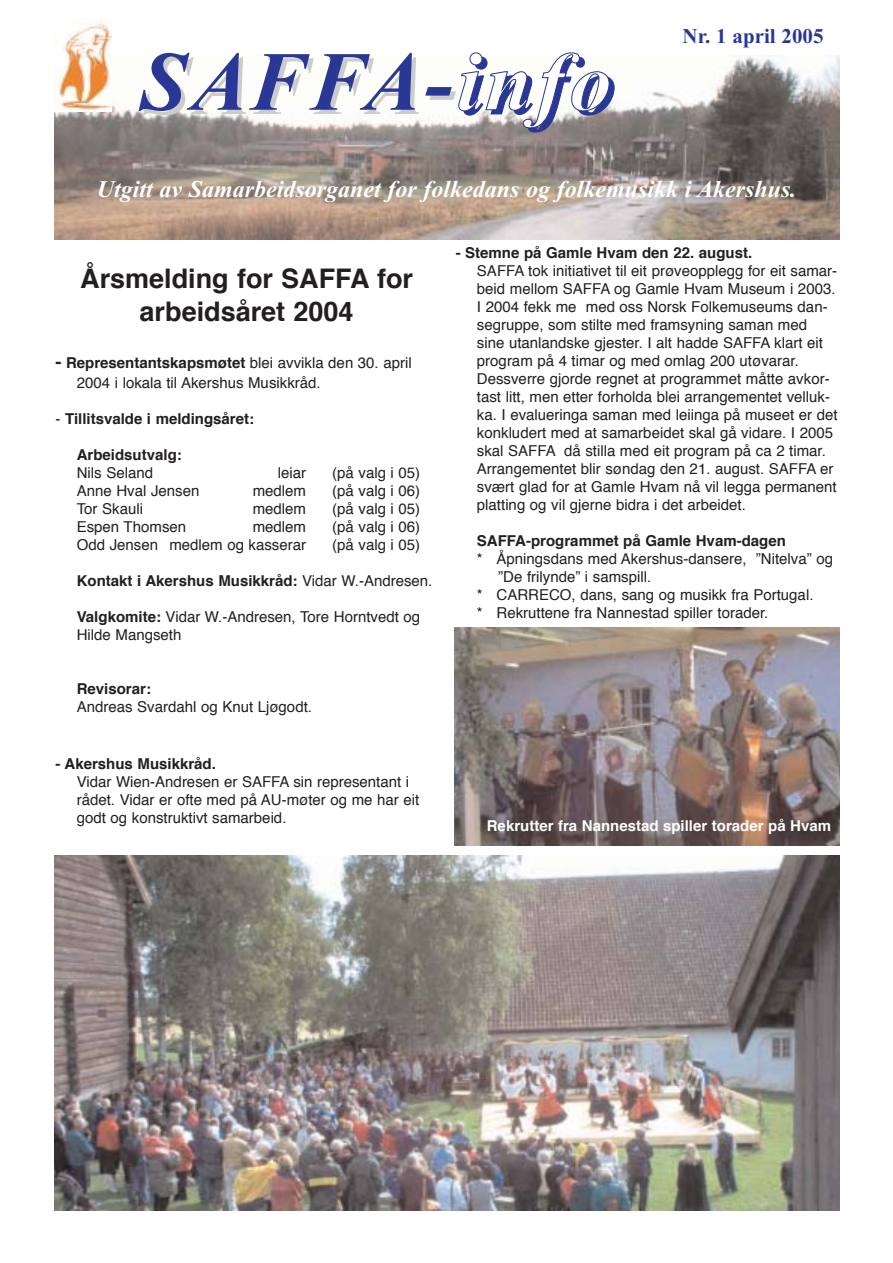
<style>
.page{position:relative;width:893px;height:1263px;background:#fff}
.page>*{position:absolute;margin:0;border:0;box-sizing:border-box;transform-origin:0 0}
.t1{font:italic 700 84px "Times New Roman";letter-spacing:.05em;color:#293795}
.t2{font:700 27px/32.4px "Helvetica";color:#231f1f;text-align:center}
.t3{font:italic 700 24px "Times New Roman";color:#fff}
.t4{font:700 21px "Times New Roman";color:#293795}
.t5{font:15px/18px "Helvetica";color:#231f1f}
.t6{font:700 15px "Helvetica";color:#231f1f}
.t7{font:700 15px "Helvetica";color:#fff}
.s1{color:#fff}
.s2{font-weight:700;font-size:18px}
.s3{font-weight:700}
.s4{font-weight:400}
</style>
<div class="page">
<img style="left:454px;top:628px;width:385px;height:217px">
<img style="left:54px;top:56px;width:785px;height:184px">
<img style="left:54px;top:19px;width:57px;height:93px">
<img style="left:54px;top:855px;width:785px;height:355px">
<h1 class="t1" style="left:140px;top:33px;width:472px">SAFFA-<span class="s1">info</span></h1>
<h3 class="t4" style="left:682px;top:23px;width:142px">Nr. 1 april 2005</h3>
<h3 class="t3" style="left:97px;top:175px;width:701px">Utgitt av Samarbeidsorganet for folkedans og folkemusikk i Akershus.</h3>
<h2 class="t2" style="left:80px;top:265px;width:334px">Årsmelding for SAFFA for arbeidsåret 2004</h2>
<p class="t5" style="left:77px;top:355px;width:336px;line-height:19.4px;text-indent:-21px"><span class="s2">-</span> <span class="s3">Representantskapsmøtet</span> blei avvikla den 30. april<br>2004 i lokala til Akershus Musikkråd.</p>
<p class="t6" style="left:56px;top:412px;width:200px"><span class="s4">-</span> Tillitsvalde i meldingsåret:</p>
<p class="t6" style="left:77px;top:448px;width:106px">Arbeidsutvalg:</p>
<p class="t5" style="left:77px;top:465px;width:78px">Nils Seland</p>
<p class="t5" style="left:278px;top:465px;width:30px">leiar</p>
<p class="t5" style="left:332px;top:465px;width:89px">(på valg i 05)</p>
<p class="t5" style="left:77px;top:483px;width:124px">Anne Hval Jensen</p>
<p class="t5" style="left:253px;top:483px;width:55px">medlem</p>
<p class="t5" style="left:332px;top:483px;width:89px">(på valg i 06)</p>
<p class="t5" style="left:77px;top:501px;width:68px">Tor Skauli</p>
<p class="t5" style="left:253px;top:501px;width:55px">medlem</p>
<p class="t5" style="left:332px;top:501px;width:89px">(på valg i 05)</p>
<p class="t5" style="left:77px;top:519px;width:111px">Espen Thomsen</p>
<p class="t5" style="left:253px;top:519px;width:55px">medlem</p>
<p class="t5" style="left:332px;top:519px;width:89px">(på valg i 06)</p>
<p class="t5" style="left:77px;top:537px;width:231px">Odd Jensen medlem og kasserar</p>
<p class="t5" style="left:332px;top:537px;width:89px">(på valg i 05)</p>
<p class="t6" style="left:77px;top:574px;width:357px">Kontakt i Akershus Musikkråd: <span class="s4">Vidar W.-Andresen.</span></p>
<p class="t5" style="left:77px;top:609px;width:345px"><span class="s3">Valgkomite:</span> Vidar W.-Andresen, Tore Horntvedt og<br>Hilde Mangseth</p>
<p class="t6" style="left:77px;top:682px;width:76px">Revisorar:</p>
<p class="t5" style="left:77px;top:699px;width:237px">Andreas Svardahl og Knut Ljøgodt.</p>
<p class="t6" style="left:55px;top:758px;width:162px">- Akershus Musikkråd.</p>
<p class="t5" style="left:77px;top:774px;width:344px">Vidar Wien-Andresen er SAFFA sin representant i rådet. Vidar er ofte med på AU-møter og me har eit godt og konstruktivt samarbeid.</p>
<p class="t6" style="left:455px;top:247px;width:298px">- Stemne på Gamle Hvam den 22. august.</p>
<p class="t5" style="left:477px;top:263px;width:362px">SAFFA tok initiativet til eit prøveopplegg for eit samar&shy;beid mellom SAFFA og Gamle Hvam Museum i 2003.<br>I 2004 fekk me med oss Norsk Folkemuseums dan&shy;segruppe, som stilte med framsyning saman med sine utanlandske gjester. I alt hadde SAFFA klart eit program på 4 timar og med omlag 200 utøvarar.<br>Dessverre gjorde regnet at programmet måtte avkor&shy;tast litt, men etter forholda blei arrangementet velluk&shy;ka. I evalueringa saman med leiinga på museet er det konkludert med at samarbeidet skal gå vidare. I 2005 skal SAFFA då stilla med eit program på ca 2 timar.<br>Arrangementet blir søndag den 21. august. SAFFA er svært glad for at Gamle Hvam nå vil legga permanent platting og vil gjerne bidra i det arbeidet.</p>
<p class="t6" style="left:477px;top:535px;width:310px">SAFFA-programmet på Gamle Hvam-dagen</p>
<p class="t5" style="left:477px;top:551px;width:357px">* Åpningsdans med Akershus-dansere, ”Nitelva” og</p>
<p class="t5" style="left:498px;top:569px;width:154px">”De frilynde” i samspill.</p>
<p class="t5" style="left:477px;top:587px;width:338px">* CARRECO, dans, sang og musikk fra Portugal.</p>
<p class="t5" style="left:477px;top:605px;width:293px">* Rekruttene fra Nannestad spiller torader.</p>
<p class="t7" style="left:487px;top:819px;width:346px">Rekrutter fra Nannestad spiller torader på Hvam</p>
</div>
